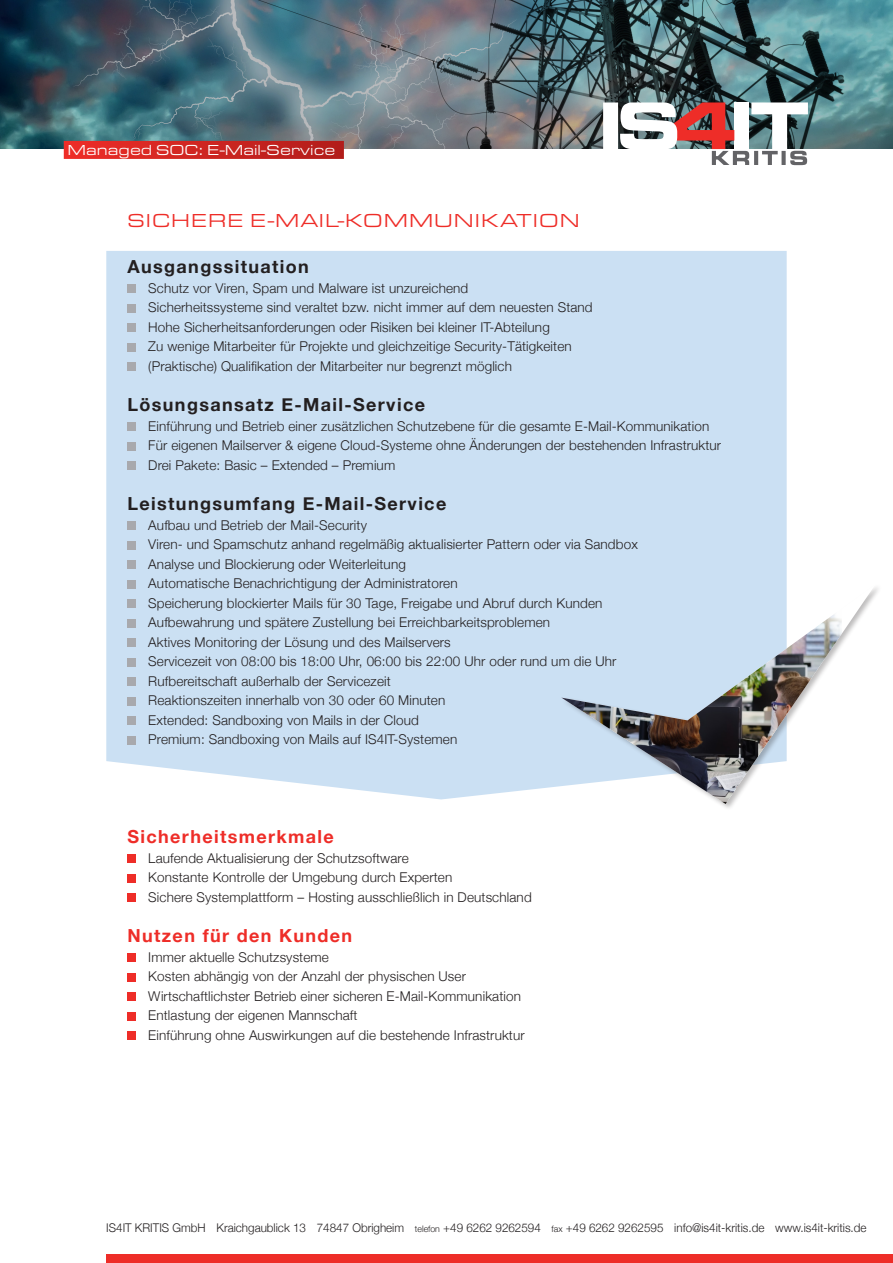
<style>
.page{position:relative;width:893px;height:1263px;background:#fff}
.page>*{position:absolute;margin:0;border:0;box-sizing:border-box;transform-origin:0 0}
.t1{font:19.5px "Eurostile Ext";letter-spacing:.05em;color:#ee2d28}
.t2{font:700 18px "Helvetica Neue";letter-spacing:.075em;color:#231f20}
.t3{font:700 18px "Helvetica Neue";letter-spacing:.075em;color:#ee2d28}
.t4{font:15px "Eurostile Ext";color:#fff}
.t5{font:300 13.5px/19.5px "Helvetica Neue";letter-spacing:.01em;color:#231f20}
.t6{font:300 12px "Helvetica Neue";color:#231f20}
.s1{font-size:9px}
</style>
<div class="page">
<img style="left:0;top:0;width:893px;height:149px">
<div style="left:603px;top:102px;width:15px;height:47px;background:#fff"></div>
<svg style="left:620px;top:102px;width:188px;height:63px"></svg>
<div style="left:106px;top:1254px;width:787px;height:9px;background:#ee2d28"></div>
<div style="left:106px;top:251px;width:681px;height:548px;background:#cbe0f3"></div>
<div style="left:561px;top:584px;width:321px;height:227px;background:#fff"></div>
<svg style="left:842px;top:588px;width:33px;height:56px"></svg>
<img style="left:561px;top:585px;width:281px;height:219px">
<div style="left:64px;top:141px;width:280px;height:18px;background:linear-gradient(to right,#ed2e28,#b11d1a)"></div>
<div style="left:128px;top:284px;width:8px;height:9px;background:#a8a9ad"></div>
<div style="left:128px;top:304px;width:8px;height:8px;background:#a8a9ad"></div>
<div style="left:128px;top:323px;width:8px;height:9px;background:#a8a9ad"></div>
<div style="left:128px;top:343px;width:8px;height:8px;background:#a8a9ad"></div>
<div style="left:128px;top:362px;width:8px;height:9px;background:#a8a9ad"></div>
<div style="left:128px;top:422px;width:8px;height:9px;background:#a8a9ad"></div>
<div style="left:128px;top:442px;width:8px;height:8px;background:#a8a9ad"></div>
<div style="left:128px;top:461px;width:8px;height:9px;background:#a8a9ad"></div>
<div style="left:128px;top:521px;width:8px;height:9px;background:#a8a9ad"></div>
<div style="left:128px;top:541px;width:8px;height:8px;background:#a8a9ad"></div>
<div style="left:128px;top:560px;width:8px;height:9px;background:#a8a9ad"></div>
<div style="left:128px;top:580px;width:8px;height:8px;background:#a8a9ad"></div>
<div style="left:128px;top:599px;width:8px;height:9px;background:#a8a9ad"></div>
<div style="left:128px;top:619px;width:8px;height:8px;background:#a8a9ad"></div>
<div style="left:128px;top:638px;width:8px;height:9px;background:#a8a9ad"></div>
<div style="left:128px;top:658px;width:8px;height:8px;background:#a8a9ad"></div>
<div style="left:128px;top:677px;width:8px;height:9px;background:#a8a9ad"></div>
<div style="left:128px;top:697px;width:8px;height:8px;background:#a8a9ad"></div>
<div style="left:128px;top:716px;width:8px;height:9px;background:#a8a9ad"></div>
<div style="left:128px;top:736px;width:8px;height:8px;background:#a8a9ad"></div>
<div style="left:128px;top:854px;width:8px;height:9px;background:#ee2d28"></div>
<div style="left:128px;top:874px;width:8px;height:8px;background:#ee2d28"></div>
<div style="left:128px;top:893px;width:8px;height:9px;background:#ee2d28"></div>
<div style="left:128px;top:953px;width:8px;height:9px;background:#ee2d28"></div>
<div style="left:128px;top:973px;width:8px;height:8px;background:#ee2d28"></div>
<div style="left:128px;top:992px;width:8px;height:9px;background:#ee2d28"></div>
<div style="left:128px;top:1012px;width:8px;height:8px;background:#ee2d28"></div>
<div style="left:128px;top:1031px;width:8px;height:9px;background:#ee2d28"></div>
<p class="t4" style="left:68px;top:139px;width:269px">Managed SOC: E-Mail-Service</p>
<h1 class="t1" style="left:128px;top:206px;width:454px">SICHERE E-MAIL-KOMMUNIKATION</h1>
<h2 class="t2" style="left:128px;top:253px;width:183px">Ausgangssituation</h2>
<p class="t5" style="left:148px;top:277px;width:446px">Schutz vor Viren, Spam und Malware ist unzureichend<br>Sicherheitssysteme sind veraltet bzw. nicht immer auf dem neuesten Stand Hohe Sicherheitsanforderungen oder Risiken bei kleiner IT-Abteilung<br>Zu wenige Mitarbeiter für Projekte und gleichzeitige Security-Tätigkeiten (Praktische) Qualifikation der Mitarbeiter nur begrenzt möglich</p>
<h2 class="t2" style="left:128px;top:391px;width:299px">Lösungsansatz E-Mail-Service</h2>
<p class="t5" style="left:148px;top:415px;width:574px">Einführung und Betrieb einer zusätzlichen Schutzebene für die gesamte E-Mail-Kommunikation<br>Für eigenen Mailserver &amp; eigene Cloud-Systeme ohne Änderungen der bestehenden Infrastruktur<br>Drei Pakete: Basic – Extended – Premium</p>
<h2 class="t2" style="left:128px;top:490px;width:320px">Leistungsumfang E-Mail-Service</h2>
<p class="t5" style="left:148px;top:514px;width:491px">Aufbau und Betrieb der Mail-Security<br>Viren- und Spamschutz anhand regelmäßig aktualisierter Pattern oder via Sandbox Analyse und Blockierung oder Weiterleitung<br>Automatische Benachrichtigung der Administratoren<br>Speicherung blockierter Mails für 30 Tage, Freigabe und Abruf durch Kunden Aufbewahrung und spätere Zustellung bei Erreichbarkeitsproblemen<br>Aktives Monitoring der Lösung und des Mailservers<br>Servicezeit von 08:00 bis 18:00 Uhr, 06:00 bis 22:00 Uhr oder rund um die Uhr Rufbereitschaft außerhalb der Servicezeit<br>Reaktionszeiten innerhalb von 30 oder 60 Minuten<br>Extended: Sandboxing von Mails in der Cloud<br>Premium: Sandboxing von Mails auf IS4IT-Systemen</p>
<h2 class="t3" style="left:128px;top:823px;width:208px">Sicherheitsmerkmale</h2>
<p class="t5" style="left:148px;top:847px;width:385px">Laufende Aktualisierung der Schutzsoftware<br>Konstante Kontrolle der Umgebung durch Experten<br>Sichere Systemplattform – Hosting ausschließlich in Deutschland</p>
<h2 class="t3" style="left:128px;top:922px;width:226px">Nutzen für den Kunden</h2>
<p class="t5" style="left:148px;top:946px;width:378px">Immer aktuelle Schutzsysteme<br>Kosten abhängig von der Anzahl der physischen User Wirtschaftlichster Betrieb einer sicheren E-Mail-Kommunikation Entlastung der eigenen Mannschaft<br>Einführung ohne Auswirkungen auf die bestehende Infrastruktur</p>
<p class="t6" style="left:106px;top:1218px;width:762px">IS4IT KRITIS GmbH Kraichgaublick 13 74847 Obrigheim <span class="s1">telefon</span> +49 6262 9262594 <span class="s1">fax</span> +49 6262 9262595 info@is4it-kritis.de www.is4it-kritis.de</p>
</div>
